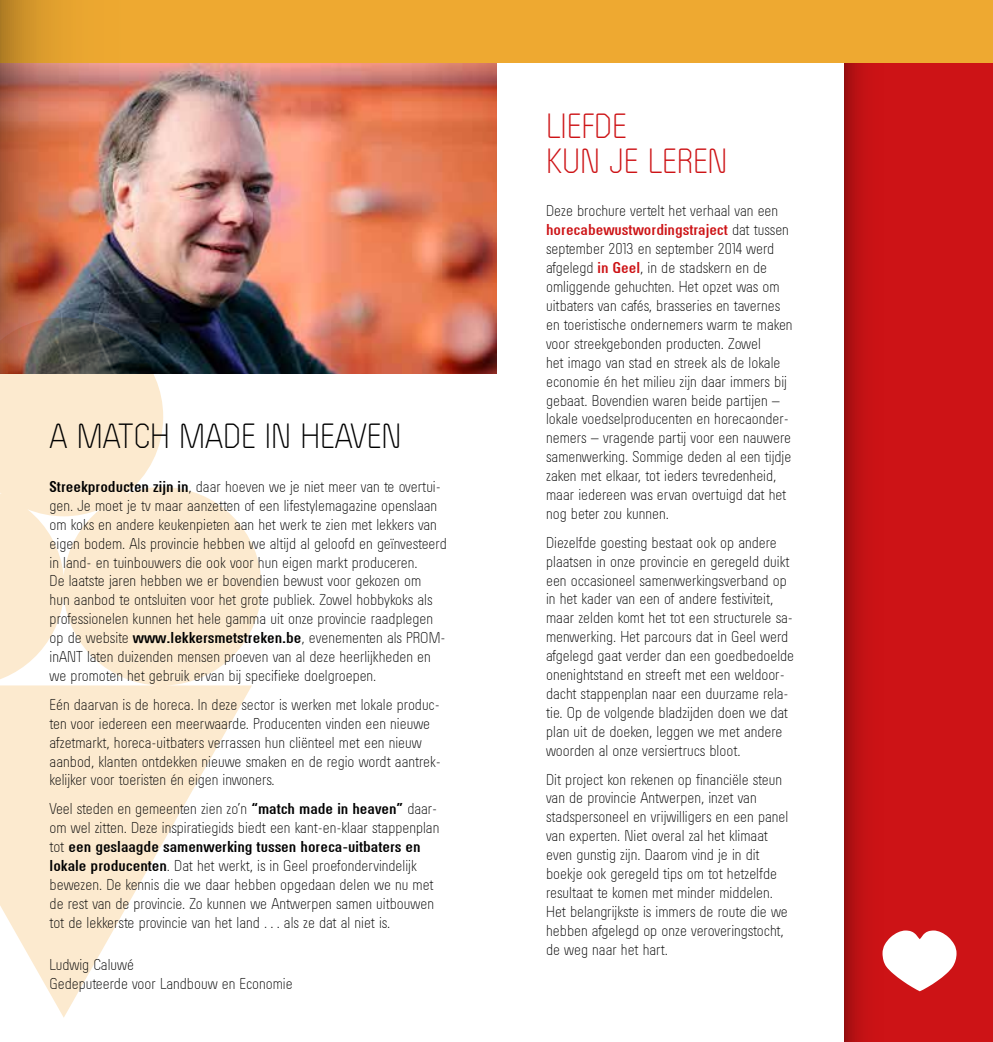
<style>
.page{position:relative;width:993px;height:1042px;background:#fff}
.page>*{position:absolute;margin:0;border:0;box-sizing:border-box;transform-origin:0 0}
.t1{font:35px "Order Lt";color:#000}
.t2{font:35px/35px "Order Lt";color:#cd1316}
.t3{font:15.75px/18.9px "Order Lt";color:#000}
.t4{font:700 15.75px "Order Rg";color:#000}
.t5{font:700 15.75px "Order Rg";color:#cd1316}
.s1{font-family:"Order Rg";font-weight:700}
.s2{font-family:"Order Lt";font-weight:400}
.s3{font-family:"Order Lt";font-weight:400;color:#000}
.s4{font-family:"Order Rg";font-weight:700;color:#cd1316}
</style>
<div class="page">
<svg style="left:844px;top:63px;width:148px;height:979px;background:#c81215"></svg>
<div style="left:0;top:0;width:992px;height:63px;background:#eea931"></div>
<img style="left:0;top:0;width:496px;height:373px">
<svg style="left:0;top:317px;width:261px;height:700px;fill:#fceacf"></svg>
<svg style="left:882px;top:930px;width:74px;height:61px"></svg>
<h1 class="t1" style="left:50px;top:417px;width:353px">A MATCH MADE IN HEAVEN</h1>
<p class="t3" style="left:50px;top:477px;width:398px"><span class="s1">Streekproducten zijn in</span>, daar hoeven we je niet meer van te overtui&shy;gen. Je moet je tv maar aanzetten of een lifestylemagazine openslaan om koks en andere keukenpieten aan het werk te zien met lekkers van eigen bodem. Als provincie hebben we altijd al geloofd en geïnvesteerd in land- en tuinbouwers die ook voor hun eigen markt produceren.<br>De laatste jaren hebben we er bovendien bewust voor gekozen om<br>hun aanbod te ontsluiten voor het grote publiek. Zowel hobbykoks als professionelen kunnen het hele gamma uit onze provincie raadplegen op de website <span class="s1">www.lekkersmetstreken.be</span>, evenementen als PROM&shy;inANT laten duizenden mensen proeven van al deze heerlijkheden en we promoten het gebruik ervan bij specifieke doelgroepen.</p>
<p class="t3" style="left:50px;top:695px;width:392px">Eén daarvan is de horeca. In deze sector is werken met lokale produc&shy;ten voor iedereen een meerwaarde. Producenten vinden een nieuwe afzetmarkt, horeca-uitbaters verrassen hun cliënteel met een nieuw aanbod, klanten ontdekken nieuwe smaken en de regio wordt aantrek&shy;kelijker voor toeristen én eigen inwoners.</p>
<p class="t3" style="left:50px;top:799px;width:391px">Veel steden en gemeenten zien zo’n <span class="s1">“match made in heaven”</span> daar&shy;om wel zitten. Deze inspiratiegids biedt een kant-en-klaar stappenplan</p>
<p class="t4" style="left:50px;top:838px;width:372px"><span class="s2">tot</span> een geslaagde samenwerking tussen horeca-uitbaters en</p>
<p class="t3" style="left:50px;top:856px;width:386px"><span class="s1">lokale producenten</span>. Dat het werkt, is in Geel proefondervindelijk bewezen. De kennis die we daar hebben opgedaan delen we nu met de rest van de provincie. Zo kunnen we Antwerpen samen uitbouwen tot de lekkerste provincie van het land … als ze dat al niet is.</p>
<p class="t3" style="left:50px;top:955px;width:244px">Ludwig Caluwé<br>Gedeputeerde voor Landbouw en Economie</p>
<h1 class="t2" style="left:546px;top:108px;width:183px">LIEFDE<br>KUN JE LEREN</h1>
<p class="t3" style="left:546px;top:201px;width:233px">Deze brochure vertelt het verhaal van een</p>
<p class="t5" style="left:546px;top:221px;width:244px">horecabewustwordingstraject <span class="s3">dat tussen</span></p>
<p class="t3" style="left:546px;top:239px;width:248px">september 2013 en september 2014 werd afgelegd <span class="s4">in Geel</span>, in de stadskern en de omliggende gehuchten. Het opzet was om uitbaters van cafés, brasseries en tavernes en toeristische ondernemers warm te maken voor streekgebonden producten. Zowel<br>het imago van stad en streek als de lokale economie én het milieu zijn daar immers bij gebaat. Bovendien waren beide partijen – lokale voedselproducenten en horecaonder&shy;nemers – vragende partij voor een nauwere samenwerking. Sommige deden al een tijdje zaken met elkaar, tot ieders tevredenheid, maar iedereen was ervan overtuigd dat het nog beter zou kunnen.</p>
<p class="t3" style="left:546px;top:533px;width:249px">Diezelfde goesting bestaat ook op andere plaatsen in onze provincie en geregeld duikt een occasioneel samenwerkingsverband op in het kader van een of andere festiviteit, maar zelden komt het tot een structurele sa&shy;menwerking. Het parcours dat in Geel werd afgelegd gaat verder dan een goedbedoelde onenightstand en streeft met een weldoor&shy;dacht stappenplan naar een duurzame rela&shy;tie. Op de volgende bladzijden doen we dat plan uit de doeken, leggen we met andere woorden al onze versiertrucs bloot.</p>
<p class="t3" style="left:546px;top:769px;width:243px">Dit project kon rekenen op financiële steun van de provincie Antwerpen, inzet van stadspersoneel en vrijwilligers en een panel van experten. Niet overal zal het klimaat even gunstig zijn. Daarom vind je in dit boekje ook geregeld tips om tot hetzelfde resultaat te komen met minder middelen.<br>Het belangrijkste is immers de route die we hebben afgelegd op onze veroveringstocht, de weg naar het hart.</p>
</div>
